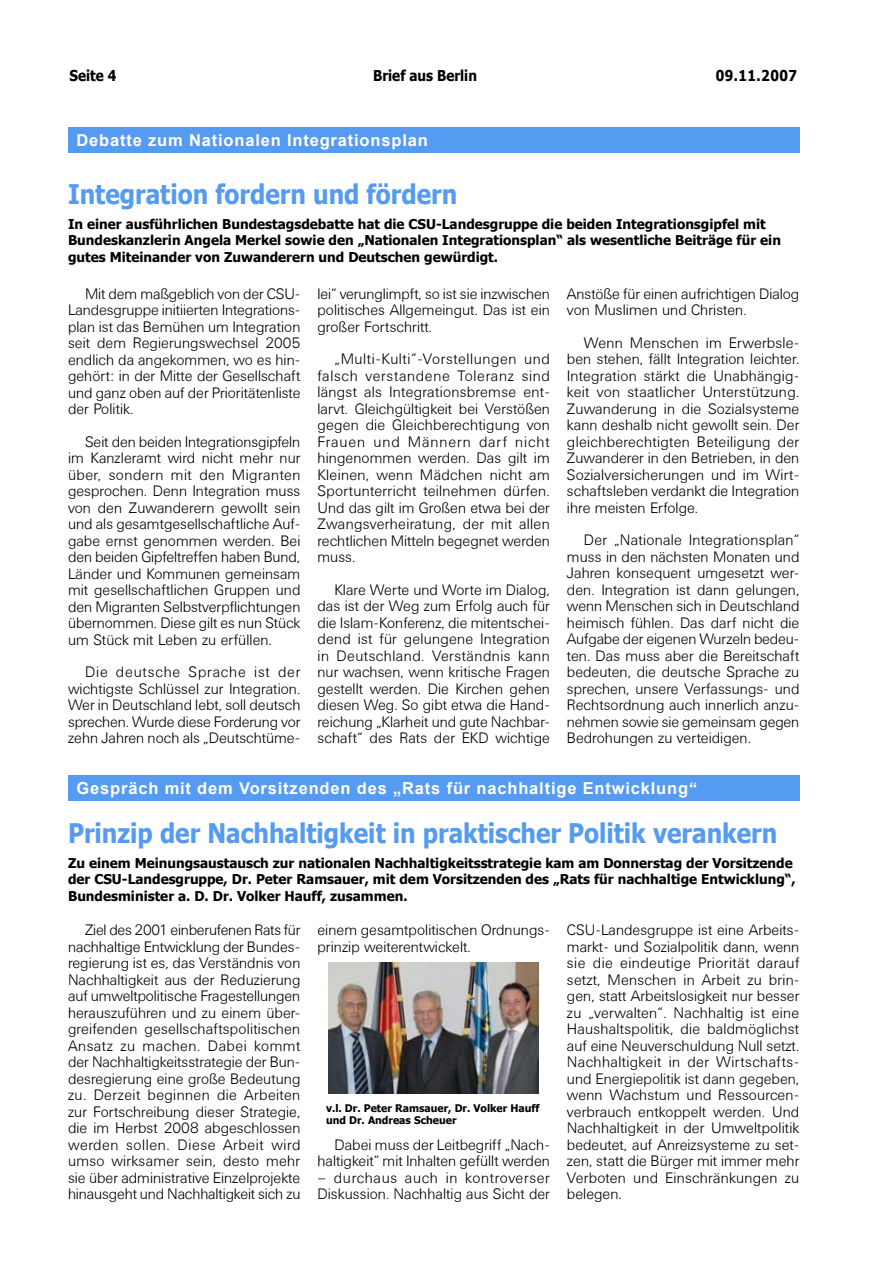
<style>
.page{position:relative;width:893px;height:1263px;background:#fff}
.page>*{position:absolute;margin:0;border:0;box-sizing:border-box;transform-origin:0 0}
.t1{font:700 27px "Tahoma";color:#559bf2;scale:.9 1}
.t2{font:700 16.5px "Arial";letter-spacing:.05em;color:#fff}
.t3{font:300 15px/16.5px "Univers BSK";color:#000;text-align:justify}
.t4{font:700 15px "Tahoma";color:#000;scale:.9 1}
.t5{font:700 13.5px/16.5px "Tahoma";color:#000}
.t6{font:700 10.5px/12px "Tahoma";color:#000}
</style>
<div class="page">
<div style="left:68px;top:128px;width:731px;height:25px;background:#559bf2"></div>
<div style="left:68px;top:775px;width:731px;height:26px;background:#559bf2"></div>
<img style="left:329px;top:963px;width:210px;height:130px">
<p class="t4" style="left:70px;top:65px;width:40px">Seite</p>
<p class="t4" style="left:373px;top:65px;width:117px">Brief aus Berlin</p>
<p class="t4" style="left:716px;top:65px;width:92px">09.11.2007</p>
<p class="t2" style="left:76px;top:129px;width:353px">Debatte zum Nationalen Integrationsplan</p>
<h1 class="t1" style="left:68px;top:175px;width:434px">Integration fordern und fördern</h1>
<p class="t5" style="left:68px;top:215px;width:714px">In einer ausführlichen Bundestagsdebatte hat die CSU-Landesgruppe die beiden Integrationsgipfel mit<br>Bundeskanzlerin Angela Merkel sowie den „Nationalen Integrationsplan“ als wesentliche Beiträge für ein gutes Miteinander von Zuwanderern und Deutschen gewürdigt.</p>
<p class="t3" style="left:68px;top:285px;width:234px;text-align:left;text-indent:17px">Mit dem maßgeblich von der CSU-Landesgruppe initiierten Integrations&shy;plan ist das Bemühen um Integration seit dem Regierungswechsel 2005 endlich da angekommen, wo es hin&shy;gehört: in der Mitte der Gesellschaft und ganz oben auf der Prioritätenliste der Politik.</p>
<p class="t3" style="left:68px;top:434px;width:234px;text-indent:17px">Seit den beiden Integrationsgipfeln im Kanzleramt wird nicht mehr nur über, sondern mit den Migranten gesprochen. Denn Integration muss von den Zuwanderern gewollt sein und als gesamtgesellschaftliche Auf&shy;gabe ernst genommen werden. Bei den beiden Gipfeltreffen haben Bund, Länder und Kommunen gemeinsam mit gesellschaftlichen Gruppen und den Migranten Selbstverpflichtungen übernommen. Diese gilt es nun Stück um Stück mit Leben zu erfüllen.</p>
<p class="t3" style="left:68px;top:664px;width:234px;text-indent:17px">Die deutsche Sprache ist der wichtigste Schlüssel zur Integration.<br>Wer in Deutschland lebt, soll deutsch sprechen. Wurde diese Forderung vor zehn Jahren noch als „Deutschtüme-</p>
<p class="t3" style="left:567px;top:285px;width:234px">Anstöße für einen aufrichtigen Dialog von Muslimen und Christen.</p>
<p class="t3" style="left:567px;top:335px;width:234px;text-indent:17px">Wenn Menschen im Erwerbsle&shy;ben stehen, fällt Integration leichter.<br>Integration stärkt die Unabhängig&shy;keit von staatlicher Unterstützung.<br>Zuwanderung in die Sozialsysteme kann deshalb nicht gewollt sein. Der gleichberechtigten Beteiligung der Zuwanderer in den Betrieben, in den Sozialversicherungen und im Wirt&shy;schaftsleben verdankt die Integration ihre meisten Erfolge.</p>
<p class="t3" style="left:567px;top:532px;width:234px;text-indent:17px">Der „Nationale Integrationsplan“ muss in den nächsten Monaten und Jahren konsequent umgesetzt wer&shy;den. Integration ist dann gelungen, wenn Menschen sich in Deutschland heimisch fühlen. Das darf nicht die Aufgabe der eigenen Wurzeln bedeu&shy;ten. Das muss aber die Bereitschaft bedeuten, die deutsche Sprache zu sprechen, unsere Verfassungs- und Rechtsordnung auch innerlich anzu&shy;nehmen sowie sie gemeinsam gegen Bedrohungen zu verteidigen.</p>
<p class="t2" style="left:77px;top:777px;width:622px">Gespräch mit dem Vorsitzenden des „Rats für nachhaltige Entwicklung“</p>
<h1 class="t1" style="left:68px;top:814px;width:790px">Prinzip der Nachhaltigkeit in praktischer Politik verankern</h1>
<p class="t5" style="left:68px;top:853px;width:729px">Zu einem Meinungsaustausch zur nationalen Nachhaltigkeitsstrategie kam am Donnerstag der Vorsitzende der CSU-Landesgruppe, Dr. Peter Ramsauer, mit dem Vorsitzenden des „Rats für nachhaltige Entwicklung“,<br>Bundesminister a. D. Dr. Volker Hauff, zusammen.</p>
<p class="t3" style="left:68px;top:922px;width:234px;text-indent:17px">Ziel des 2001 einberufenen Rats für nachhaltige Entwicklung der Bundes&shy;regierung ist es, das Verständnis von Nachhaltigkeit aus der Reduzierung auf umweltpolitische Fragestellungen herauszuführen und zu einem über&shy;greifenden gesellschaftspolitischen Ansatz zu machen. Dabei kommt der Nachhaltigkeitsstrategie der Bun&shy;desregierung eine große Bedeutung zu. Derzeit beginnen die Arbeiten zur Fortschreibung dieser Strategie, die im Herbst 2008 abgeschlossen werden sollen. Diese Arbeit wird umso wirksamer sein, desto mehr sie über administrative Einzelprojekte hinausgeht und Nachhaltigkeit sich zu</p>
<p class="t3" style="left:317px;top:922px;width:234px">einem gesamtpolitischen Ordnungs&shy;prinzip weiterentwickelt.</p>
<p class="t3" style="left:317px;top:285px;width:234px">lei“ verunglimpft, so ist sie inzwischen politisches Allgemeingut. Das ist ein großer Fortschritt.</p>
<p class="t3" style="left:317px;top:351px;width:234px;text-indent:17px">„Multi-Kulti“-Vorstellungen und falsch verstandene Toleranz sind längst als Integrationsbremse ent&shy;larvt. Gleichgültigkeit bei Verstößen gegen die Gleichberechtigung von Frauen und Männern darf nicht hin--genommen werden. Das gilt im Kleinen, wenn Mädchen nicht am Sportunterricht teilnehmen dürfen.<br>Und das gilt im Großen etwa bei der Zwangsverheiratung, der mit allen rechtlichen Mitteln begegnet werden muss.</p>
<p class="t3" style="left:317px;top:582px;width:234px;text-indent:17px">Klare Werte und Worte im Dialog, das ist der Weg zum Erfolg auch für die Islam-Konferenz, die mitentschei&shy;dend ist für gelungene Integration in Deutschland. Verständnis kann nur wachsen, wenn kritische Fragen gestellt werden. Die Kirchen gehen diesen Weg. So gibt etwa die Hand&shy;reichung „Klarheit und gute Nachbar&shy;schaft“ des Rats der EKD wichtige</p>
<p class="t3" style="left:567px;top:922px;width:234px;text-align:left">CSU-Landesgruppe ist eine Arbeits&shy;markt- und Sozialpolitik dann, wenn sie die eindeutige Priorität darauf setzt, Menschen in Arbeit zu brin&shy;gen, statt Arbeitslosigkeit nur besser zu „verwalten“. Nachhaltig ist eine Haushaltspolitik, die baldmöglichst auf eine Neuverschuldung Null setzt.<br>Nachhaltigkeit in der Wirtschafts&shy;und Energiepolitik ist dann gegeben, wenn Wachstum und Ressourcen&shy;verbrauch entkoppelt werden. Und Nachhaltigkeit in der Umweltpolitik bedeutet, auf Anreizsysteme zu set&shy;zen, statt die Bürger mit immer mehr Verboten und Einschränkungen zu belegen.</p>
<p class="t6" style="left:326px;top:1102px;width:215px">v.l. Dr. Peter Ramsauer, Dr. Volker Hauff und Dr. Andreas Scheuer</p>
<p class="t3" style="left:317px;top:1136px;width:234px;text-align:right">Dabei muss der Leitbegriff „Nach&shy;haltigkeit“ mit Inhalten gefüllt werden</p>
<p class="t3" style="left:317px;top:1169px;width:234px">– durchaus auch in kontroverser<br>Dis-kussion. Nachhaltig aus Sicht der</p>
</div>
